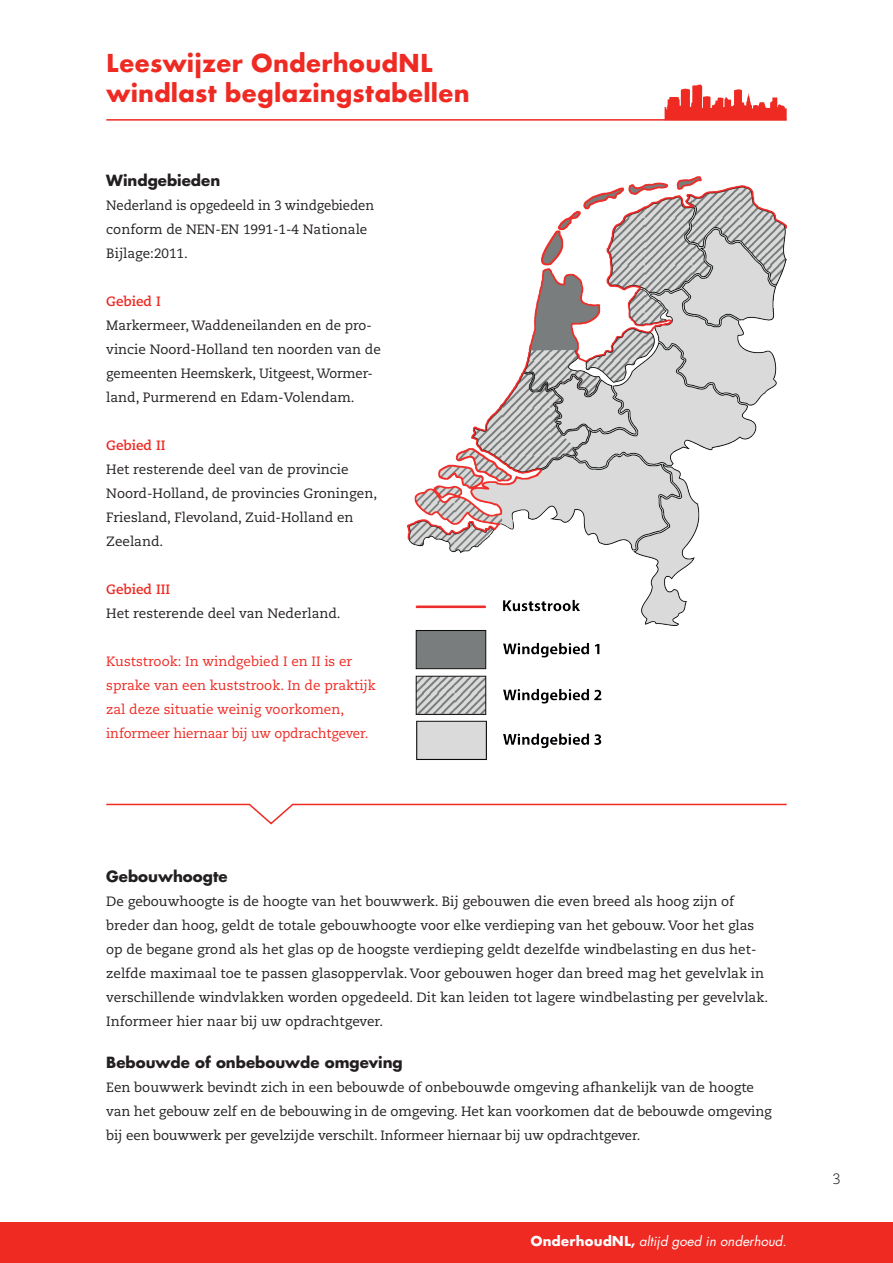
<style>
.page{position:relative;width:893px;height:1263px;background:#fff}
.page>*{position:absolute;margin:0;border:0;box-sizing:border-box;transform-origin:0 0}
.t1{font:700 24px/30px "Futura";color:#ee2a23}
.t2{font:700 15px "Futura Std";color:#231f20}
.t3{font:300 15px "Caecilia LT Std";color:#231f20}
.t4{font:13.5px/24px "Caecilia LT Std";color:#231f20}
.t5{font:13.5px/24px "Caecilia LT Std";color:#ee2a23}
.t6{font:700 13.5px "Caecilia LT Std";color:#ee2a23}
.t7{font:italic 13.35px "Futura";color:#fff}
.s1{font-weight:700;font-style:normal}
</style>
<div class="page">
<hr style="left:106px;top:119px;width:681px;height:2px;background:#ee2a23">
<svg style="left:665px;top:85px;width:122px;height:35px"></svg>
<div style="left:0;top:1223px;width:893px;height:40px;background:#ee2a23"></div>
<img style="left:407px;top:176px;width:380px;height:584px">
<svg style="left:106px;top:803px;width:681px;height:22px"></svg>
<h1 class="t1" style="left:106px;top:48px;width:365px">Leeswijzer OnderhoudNL windlast beglazingstabellen</h1>
<p class="t2" style="left:106px;top:170px;width:115px">Windgebieden</p>
<p class="t4" style="left:106px;top:194px;width:269px">Nederland is opgedeeld in 3 windgebieden conform de NEN-EN 1991-1-4 Nationale<br>Bijlage:2011.</p>
<p class="t6" style="left:106px;top:293px;width:56px">Gebied I</p>
<p class="t4" style="left:106px;top:314px;width:276px">Markermeer, Waddeneilanden en de pro&shy;vincie Noord-Holland ten noorden van de gemeenten Heemskerk, Uitgeest, Wormer&shy;land, Purmerend en Edam-Volendam.</p>
<p class="t6" style="left:106px;top:437px;width:61px">Gebied II</p>
<p class="t4" style="left:106px;top:458px;width:272px">Het resterende deel van de provincie<br>Noord-Holland, de provincies Groningen,<br>Friesland, Flevoland, Zuid-Holland en<br>Zeeland.</p>
<p class="t6" style="left:106px;top:581px;width:66px">Gebied III</p>
<p class="t4" style="left:106px;top:602px;width:236px">Het resterende deel van Nederland.</p>
<p class="t5" style="left:106px;top:650px;width:271px">Kuststrook: In windgebied I en II is er sprake van een kuststrook. In de praktijk zal deze situatie weinig voorkomen, informeer hiernaar bij uw opdrachtgever.</p>
<p class="t2" style="left:106px;top:866px;width:123px">Gebouwhoogte</p>
<p class="t4" style="left:106px;top:890px;width:663px">De gebouwhoogte is de hoogte van het bouwwerk. Bij gebouwen die even breed als hoog zijn of breder dan hoog, geldt de totale gebouwhoogte voor elke verdieping van het gebouw. Voor het glas op de begane grond als het glas op de hoogste verdieping geldt dezelfde windbelasting en dus het&shy;zelfde maximaal toe te passen glasoppervlak. Voor gebouwen hoger dan breed mag het gevelvlak in verschillende windvlakken worden opgedeeld. Dit kan leiden tot lagere windbelasting per gevelvlak.<br>Informeer hier naar bij uw opdrachtgever.</p>
<p class="t2" style="left:106px;top:1052px;width:298px">Bebouwde of onbebouwde omgeving</p>
<p class="t4" style="left:106px;top:1076px;width:667px">Een bouwwerk bevindt zich in een bebouwde of onbebouwde omgeving afhankelijk van de hoogte van het gebouw zelf en de bebouwing in de omgeving. Het kan voorkomen dat de bebouwde omgeving bij een bouwwerk per gevelzijde verschilt. Informeer hiernaar bij uw opdrachtgever.</p>
<p class="t7" style="left:530px;top:1232px;width:258px"><span class="s1">OnderhoudNL,</span> altijd goed in onderhoud.</p>
<p class="t3" style="left:832px;top:1170px;width:10px">3</p>
</div>
